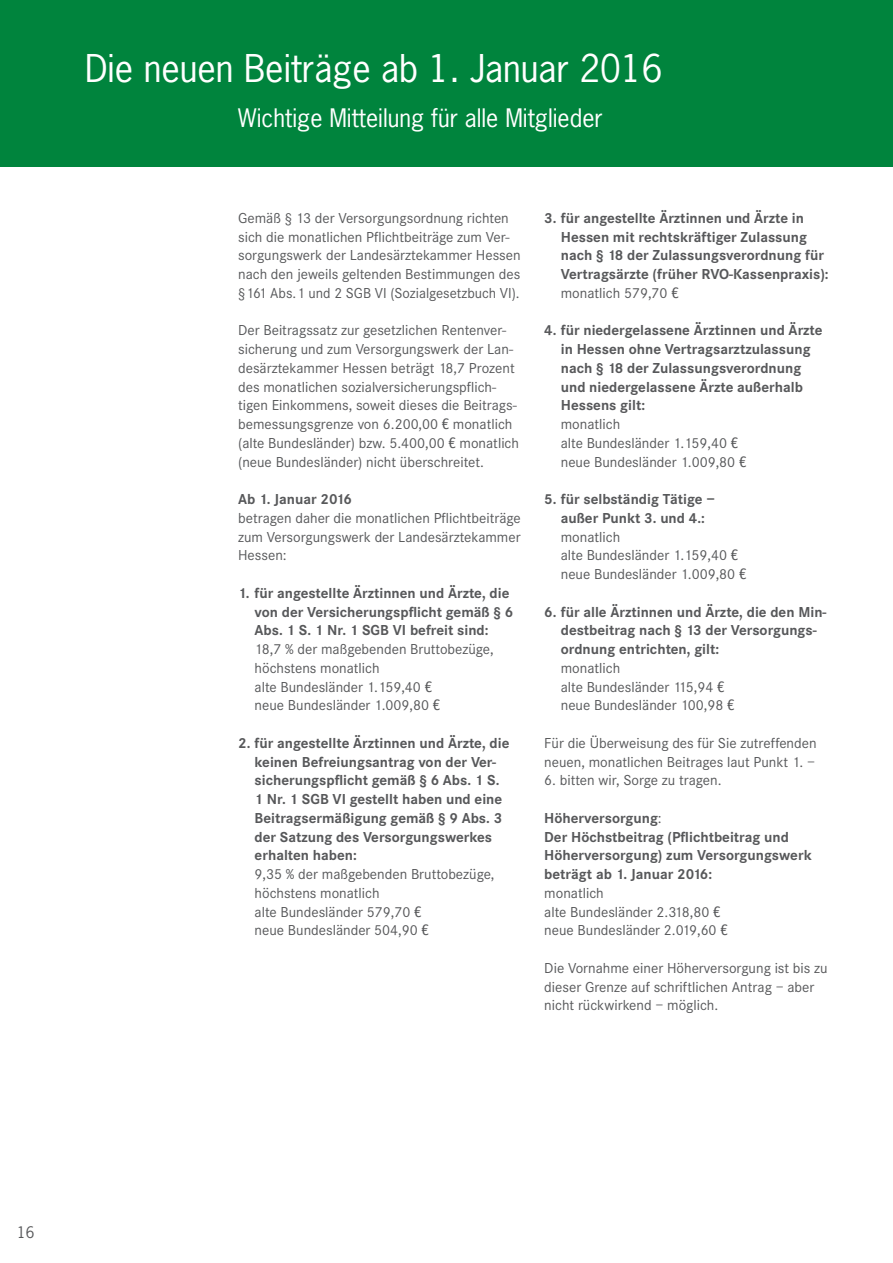
<style>
.page{position:relative;width:893px;height:1263px;background:#fff}
.page>*{position:absolute;margin:0;border:0;box-sizing:border-box;transform-origin:0 0}
.t1{font:36px "News Gothic Std";color:#fff}
.t2{font:24px "News Gothic Std";color:#fff}
.t3{font:15px/18.8px "Corporate S";color:#57585a}
.t4{font:700 15px/18.8px "Corporate S";color:#57585a}
.t5{font:15px "News Gothic Std";color:#57585a}
.s1{font-family:"LT Euro Money"}
.s2{font-weight:400}
.s3{font-family:"LT Euro Money";font-weight:400}
</style>
<div class="page">
<div style="left:0;top:0;width:893px;height:166px;background:#00843d"></div>
<h1 class="t1" style="left:85px;top:45px;width:579px">Die neuen Beiträge ab 1. Januar 2016</h1>
<h2 class="t2" style="left:238px;top:102px;width:366px">Wichtige Mitteilung für alle Mitglieder</h2>
<p class="t3" style="left:238px;top:209px;width:284px">Gemäß § 13 der Versorgungsordnung richten sich die monatlichen Pflichtbeiträge zum Ver&shy;sorgungswerk der Landesärztekammer Hessen nach den jeweils geltenden Bestimmungen des §161 Abs.1 und 2 SGB VI (Sozialgesetzbuch VI).</p>
<p class="t3" style="left:238px;top:321px;width:282px">Der Beitragssatz zur gesetzlichen Rentenver&shy;sicherung und zum Versorgungswerk der Lan&shy;desärztekammer Hessen beträgt 18,7 Prozent des monatlichen sozialversicherungspflich&shy;tigen Einkommens, soweit dieses die Beitrags&shy;bemessungsgrenze von 6.200,00 <span class="s1">t</span> monatlich (alte Bundesländer) bzw. 5.400,00 <span class="s1">t</span> monatlich (neue Bundesländer) nicht überschreitet.</p>
<p class="t4" style="left:238px;top:490px;width:115px">Ab 1. Januar 2016</p>
<p class="t3" style="left:238px;top:509px;width:284px;text-align:justify">betragen daher die monatlichen Pflichtbeiträge zum Versorgungswerk der Landesärztekammer Hessen:</p>
<p class="t4" style="left:255px;top:584px;width:260px;text-indent:-16px">1. für angestellte Ärztinnen und Ärzte, die von der Versicherungspflicht gemäß § 6<br>Abs. 1 S. 1 Nr. 1 SGB VI befreit sind:</p>
<p class="t3" style="left:255px;top:640px;width:241px">18,7 % der maßgebenden Bruttobezüge, höchstens monatlich<br>alte Bundesländer 1.159,40 <span class="s1">t<br></span>neue Bundesländer 1.009,80 <span class="s1">t</span></p>
<p class="t4" style="left:255px;top:734px;width:256px;text-indent:-16px">2. für angestellte Ärztinnen und Ärzte, die keinen Befreiungsantrag von der Ver&shy;sicherungspflicht gemäß § 6 Abs. 1 S.<br>1 Nr. 1 SGB VI gestellt haben und eine Beitragsermäßigung gemäß § 9 Abs. 3 der Satzung des Versorgungswerkes erhalten haben:</p>
<p class="t3" style="left:255px;top:865px;width:241px">9,35 % der maßgebenden Bruttobezüge, höchstens monatlich<br>alte Bundesländer 579,70 <span class="s1">t<br></span>neue Bundesländer 504,90 <span class="s1">t</span></p>
<p class="t4" style="left:561px;top:209px;width:269px;text-indent:-16px">3. für angestellte Ärztinnen und Ärzte in Hessen mit rechtskräftiger Zulassung nach § 18 der Zulassungsverordnung für Vertragsärzte (früher RVO-Kassenpraxis): <span class="s2">monatlich 579,70</span> <span class="s3">t</span></p>
<p class="t4" style="left:561px;top:321px;width:263px;text-indent:-16px">4. für niedergelassene Ärztinnen und Ärzte in Hessen ohne Vertragsarztzulassung nach § 18 der Zulassungsverordnung und niedergelassene Ärzte außerhalb Hessens gilt:</p>
<p class="t3" style="left:561px;top:415px;width:187px">monatlich<br>alte Bundesländer 1.159,40 <span class="s1">t </span>neue Bundesländer 1.009,80 <span class="s1">t</span></p>
<p class="t4" style="left:544px;top:490px;width:172px;text-align:center">5. für selbständig Tätige – außer Punkt 3. und 4.:</p>
<p class="t3" style="left:561px;top:527px;width:187px">monatlich<br>alte Bundesländer 1.159,40 <span class="s1">t </span>neue Bundesländer 1.009,80 <span class="s1">t</span></p>
<p class="t4" style="left:561px;top:602px;width:267px;text-indent:-16px">6. für alle Ärztinnen und Ärzte, die den Min&shy;destbeitrag nach § 13 der Versorgungs&shy;ordnung entrichten, gilt:</p>
<p class="t3" style="left:561px;top:659px;width:175px">monatlich<br>alte Bundesländer 115,94 <span class="s1">t </span>neue Bundesländer 100,98 <span class="s1">t</span></p>
<p class="t3" style="left:544px;top:734px;width:274px">Für die Überweisung des für Sie zutreffenden neuen, monatlichen Beitrages laut Punkt 1. –</p>
<p class="t3" style="left:544px;top:771px;width:179px">6. bitten wir, Sorge zu tragen.</p>
<p class="t4" style="left:544px;top:809px;width:269px">Höherversorgung<span class="s2">:<br></span>Der Höchstbeitrag (Pflichtbeitrag und<br>Höherversorgung) zum Versorgungswerk beträgt ab 1. Januar 2016:</p>
<p class="t3" style="left:544px;top:884px;width:185px">monatlich<br>alte Bundesländer 2.318,80 <span class="s1">t </span>neue Bundesländer 2.019,60 <span class="s1">t</span></p>
<p class="t3" style="left:544px;top:959px;width:285px">Die Vornahme einer Höherversorgung ist bis zu dieser Grenze auf schriftlichen Antrag – aber nicht rückwirkend – möglich.</p>
<p class="t5" style="left:17px;top:1222px;width:19px">16</p>
</div>
